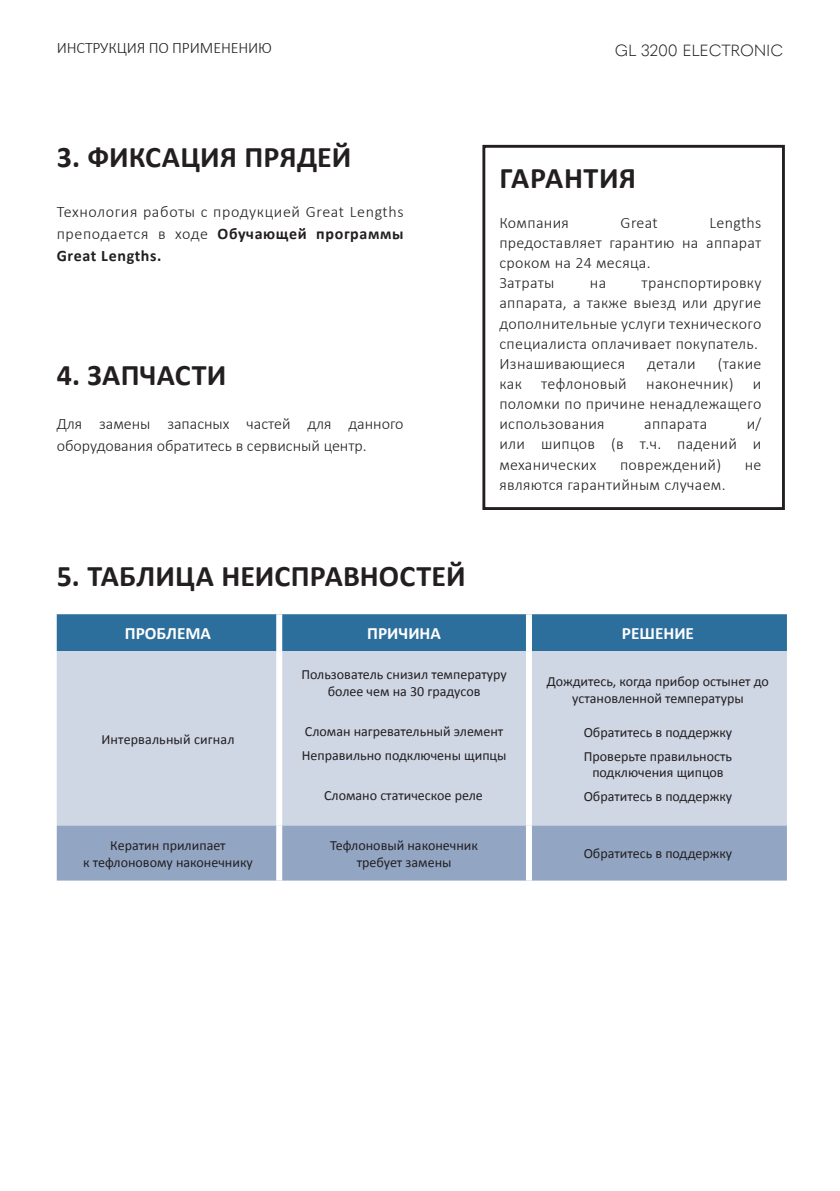
<style>
.page{position:relative;width:840px;height:1191px;background:#fff}
.page>*{position:absolute;margin:0;border:0;box-sizing:border-box;transform-origin:0 0}
.t1{font:700 30px "Calibri";letter-spacing:.005em;color:#231f20}
.t2{font:700 17.2px "Calibri";color:#fff}
.t3{font:300 16px/20.2px "Calibri";letter-spacing:.02em;color:#231f20;text-align:justify}
.t4{font:300 16px/22px "Calibri";color:#231f20}
.t5{font:300 16px "Calibri";letter-spacing:-.01em;color:#231f20}
.t6{font:300 16px "Quasimoda";letter-spacing:-.01em;color:#231f20}
.t7{font:14px/16.8px "Calibri";color:#231f20;text-align:center}
.s1{font-weight:700}
</style>
<div class="page">
<div style="left:482px;top:145px;width:302px;height:365px;border:3px solid #231f20"></div>
<div style="left:57px;top:614px;width:729px;height:37px;background:#2c6e9c"></div>
<div style="left:57px;top:651px;width:729px;height:174px;background:#cfd6e4"></div>
<div style="left:57px;top:825px;width:729px;height:55px;background:#92a6c4"></div>
<div style="left:276px;top:614px;width:6px;height:37px;background:#fff"></div>
<div style="left:525px;top:614px;width:6px;height:37px;background:#fff"></div>
<div style="left:276px;top:825px;width:6px;height:55px;background:#fff"></div>
<div style="left:525px;top:825px;width:6px;height:55px;background:#fff"></div>
<div style="left:276px;top:651px;width:6px;height:174px;background:#fff"></div>
<div style="left:525px;top:651px;width:6px;height:174px;background:#fff"></div>
<p class="t5" style="left:57px;top:38px;width:217px">ИНСТРУКЦИЯ ПО ПРИМEНЕНИЮ</p>
<h1 class="t1" style="left:57px;top:136px;width:296px">3. ФИКСАЦИЯ ПРЯДЕЙ</h1>
<p class="t3" style="left:57px;top:201px;width:348px;line-height:22px">Технология работы с продукцией Great Lengths преподается в ходе <span class="s1">Обучающей программы Great Lengths.</span></p>
<h1 class="t1" style="left:57px;top:354px;width:171px">4. ЗАПЧАСТИ</h1>
<p class="t4" style="left:57px;top:413px;width:348px">Для замены запасных частей для данного оборудования обратитесь в сервисный центр.</p>
<h1 class="t1" style="left:57px;top:554px;width:410px">5. ТАБЛИЦА НЕИСПРАВНОСТЕЙ</h1>
<p class="t6" style="left:614px;top:38px;width:170px">GL 3200 ELECTRONIC</p>
<h1 class="t1" style="left:499px;top:156px;width:138px">ГАРАНТИЯ</h1>
<p class="t3" style="left:499px;top:212px;width:71px">Компания</p>
<p class="t3" style="left:620px;top:212px;width:39px">Great</p>
<p class="t3" style="left:499px;top:212px;width:263px;text-align:left;text-indent:210px">Lengths предоставляет гарантию на аппарат сроком на 24 месяца.<br>Затраты</p>
<p class="t3" style="left:499px;top:273px;width:263px;text-align:left;text-indent:142px">транспортировку аппарата, а также выезд или другие дополнительные услуги технического специалиста оплачивает покупатель.<br>Изнашивающиеся</p>
<p class="t3" style="left:589px;top:273px;width:18px">на</p>
<p class="t3" style="left:499px;top:353px;width:263px;text-indent:218px">(такие как тефлоновый наконечник) и поломки по причине ненадлежащего использования</p>
<p class="t3" style="left:647px;top:353px;width:50px">детали</p>
<p class="t3" style="left:499px;top:414px;width:263px;text-indent:247px">и/ или шипцов (в т.ч. падений и механических</p>
<p class="t3" style="left:643px;top:414px;width:65px">аппарата</p>
<p class="t3" style="left:619px;top:454px;width:102px">повреждений)</p>
<p class="t3" style="left:744px;top:454px;width:18px">не</p>
<p class="t3" style="left:499px;top:474px;width:228px">являются гарантийным случаем.</p>
<p class="t2" style="left:125px;top:621px;width:88px">ПРОБЛЕМА</p>
<p class="t2" style="left:367px;top:621px;width:75px">ПРИЧИНА</p>
<p class="t2" style="left:621px;top:621px;width:74px">РЕШЕНИЕ</p>
<p class="t7" style="left:101px;top:730px;width:134px">Интервальный сигнал</p>
<p class="t7" style="left:301px;top:665px;width:207px">Пользователь снизил температуру более чем на 30 градусов</p>
<p class="t7" style="left:301px;top:719px;width:206px;line-height:24px;text-align:left">Сломан нагревательный элемент<br>Неправильно подключены щипцы</p>
<p class="t7" style="left:324px;top:787px;width:160px">Сломано статическое реле</p>
<p class="t7" style="left:546px;top:672px;width:223px">Дождитесь, когда прибор остынет до установленной температуры</p>
<p class="t7" style="left:583px;top:719px;width:150px;line-height:24px;text-align:left">Обратитесь в поддержку<br>Проверьте правильность</p>
<p class="t7" style="left:583px;top:760px;width:150px;line-height:24px">подключения щипцов<br>Обратитесь в поддержку</p>
<p class="t7" style="left:83px;top:836px;width:171px">Кератин прилипает<br>к тефлоновому наконечнику</p>
<p class="t7" style="left:330px;top:836px;width:149px">Тефлоновый наконечник требует замены</p>
<p class="t7" style="left:583px;top:845px;width:150px">Обратитесь в поддержку</p>
</div>
